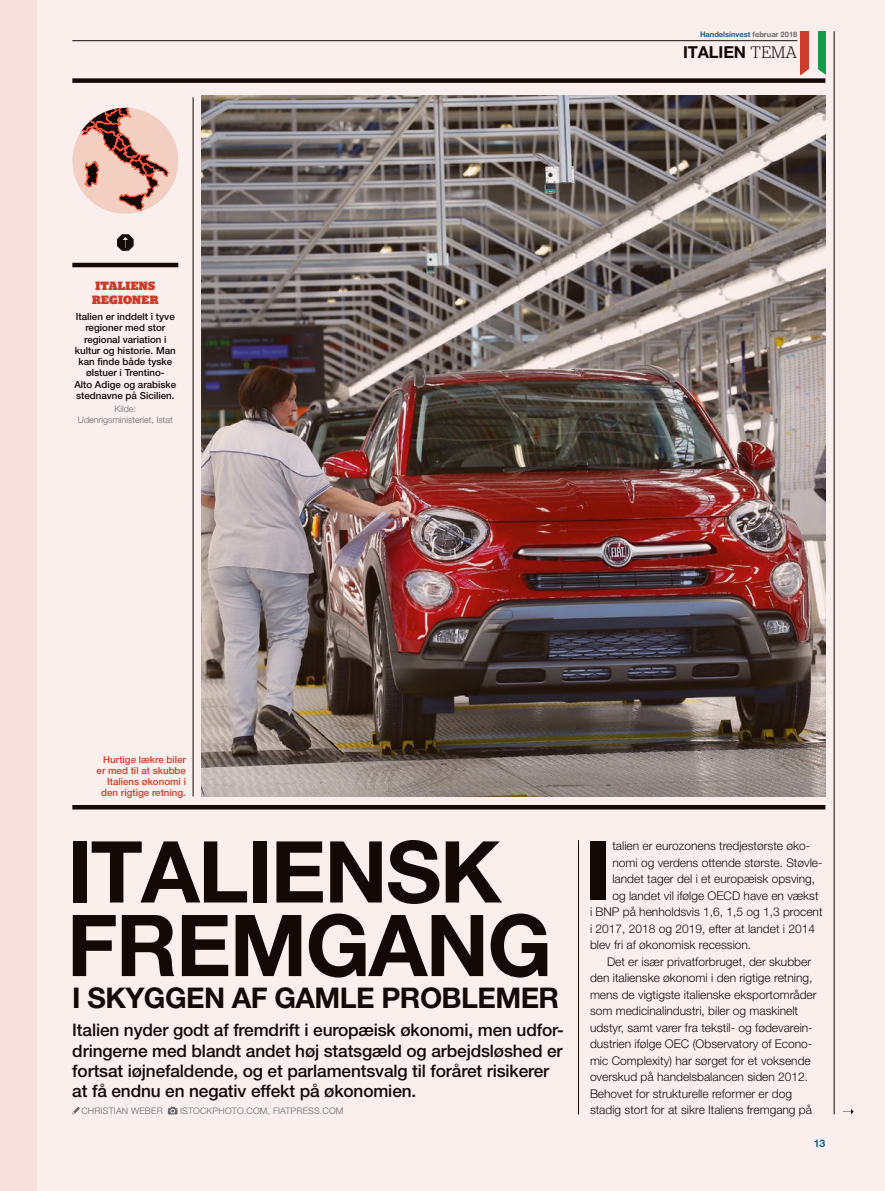
<style>
.page{position:relative;width:885px;height:1191px;background:#fff}
.page>*{position:absolute;margin:0;border:0;box-sizing:border-box;transform-origin:0 0}
.t1{font:700 85.5px/73.5px "Helvetica Neue LT Pro";letter-spacing:-.02em;color:#000}
.t2{font:800 81.3px "Helvetica Neue LT Pro";color:#000}
.t3{font:700 28.5px "Helvetica Neue LT Pro";letter-spacing:-.02em;color:#000}
.t4{font:500 17.25px/20.2px "Helvetica Neue LT Pro";letter-spacing:-.01em;color:#000}
.t5{font:700 16.5px "Helvetica Neue LT Pro";letter-spacing:-.01em;color:#000}
.t6{font:300 12px "Helvetica Neue LT Pro";color:#000}
.t7{font:900 12px/13.5px "Stag";letter-spacing:.02em;color:#cc3827}
.t8{font:700 10.5px "Helvetica Neue LT Pro";color:#005e9f}
.t9{font:500 9.75px/11.2px "Helvetica Neue LT Pro";color:#000;text-align:center}
.t10{font:500 9.75px/11.2px "Helvetica Neue LT Pro";color:#cc3827;text-align:right}
.t11{font:300 9px "Helvetica Neue LT Pro";letter-spacing:.02em;color:#5c676d}
.t12{font:300 9px/10.5px "Helvetica Neue LT Pro";color:#5c676d;text-align:center}
.t13{font:700 7.5px "Helvetica Neue LT Pro";color:#005e9f}
.s1{color:#5c676d}
.s2{font-family:"Stag";font-weight:300}
</style>
<div class="page">
<img style="left:0;top:0;width:884px;height:1191px">
<p class="t7" style="left:92px;top:279px;width:68px">ITALIENS<br>REGIONER</p>
<p class="t9" style="left:74px;top:311px;width:103px">Italien er inddelt i tyve regioner med stor regional variation i kultur og historie. Man kan finde både tyske ølstuer i Trentino-<br>Alto Adige og arabiske stednavne på Sicilien.</p>
<p class="t12" style="left:78px;top:404px;width:96px">Kilde:<br>Udenrigsministeriet, Istat</p>
<p class="t13" style="left:700px;top:29px;width:99px">Handelsinvest <span class="s1">februar 2018</span></p>
<h3 class="t5" style="left:683px;top:42px;width:116px">ITALIEN <span class="s2">TEMA</span></h3>
<p class="t10" style="left:97px;top:753px;width:91px">Hurtige lækre biler er med til at skubbe<br>Italiens økonomi i den rigtige retning.</p>
<h1 class="t1" style="left:67px;top:833px;width:487px">ITALIENSK<br>FREMGANG</h1>
<h3 class="t3" style="left:72px;top:979px;width:488px">I SKYGGEN AF GAMLE PROBLEMER</h3>
<p class="t4" style="left:72px;top:1020px;width:493px">Italien nyder godt af fremdrift i europæisk økonomi, men udfor&shy;dringerne med blandt andet høj statsgæld og arbejdsløshed er fortsat iøjnefaldende, og et parlamentsvalg til foråret risikerer at få endnu en negativ effekt på økonomien.</p>
<p class="t11" style="left:81px;top:1105px;width:83px">CHRISTIAN WEBER</p>
<p class="t11" style="left:180px;top:1105px;width:165px">ISTOCKPHOTO.COM, FIATPRESS.COM</p>
<h2 class="t2" style="left:584px;top:822px;width:27px">I</h2>
<p class="t6" style="left:612px;top:838px;width:199px">talien er eurozonens tredjestørste øko-</p>
<p class="t6" style="left:612px;top:855px;width:212px">nomi og verdens ottende største. Støvle-</p>
<p class="t6" style="left:612px;top:871px;width:204px">landet tager del i et europæisk opsving,</p>
<p class="t6" style="left:612px;top:888px;width:208px">og landet vil ifølge OECD have en vækst</p>
<p class="t6" style="left:590px;top:904px;width:234px">i BNP på henholdsvis 1,6, 1,5 og 1,3 procent</p>
<p class="t6" style="left:590px;top:921px;width:226px">i 2017, 2018 og 2019, efter at landet i 2014</p>
<p class="t6" style="left:590px;top:937px;width:163px">blev fri af økonomisk recession.</p>
<p class="t6" style="left:607px;top:954px;width:206px">Det er især privatforbruget, der skubber</p>
<p class="t6" style="left:590px;top:970px;width:224px">den italienske økonomi i den rigtige retning,</p>
<p class="t6" style="left:590px;top:987px;width:228px">mens de vigtigste italienske eksportområder</p>
<p class="t6" style="left:590px;top:1003px;width:209px">som medicinalindustri, biler og maskinelt</p>
<p class="t6" style="left:590px;top:1020px;width:224px">udstyr, samt varer fra tekstil- og fødevarein-</p>
<p class="t6" style="left:590px;top:1036px;width:224px">dustrien ifølge OEC (Observatory of Econo-</p>
<p class="t6" style="left:590px;top:1053px;width:222px">mic Complexity) har sørget for et voksende</p>
<p class="t6" style="left:590px;top:1069px;width:220px">overskud på handelsbalancen siden 2012.</p>
<p class="t6" style="left:590px;top:1086px;width:204px">Behovet for strukturelle reformer er dog</p>
<p class="t6" style="left:590px;top:1102px;width:223px">stadig stort for at sikre Italiens fremgang på</p>
<p class="t8" style="left:813px;top:1137px;width:13px">13</p>
</div>
